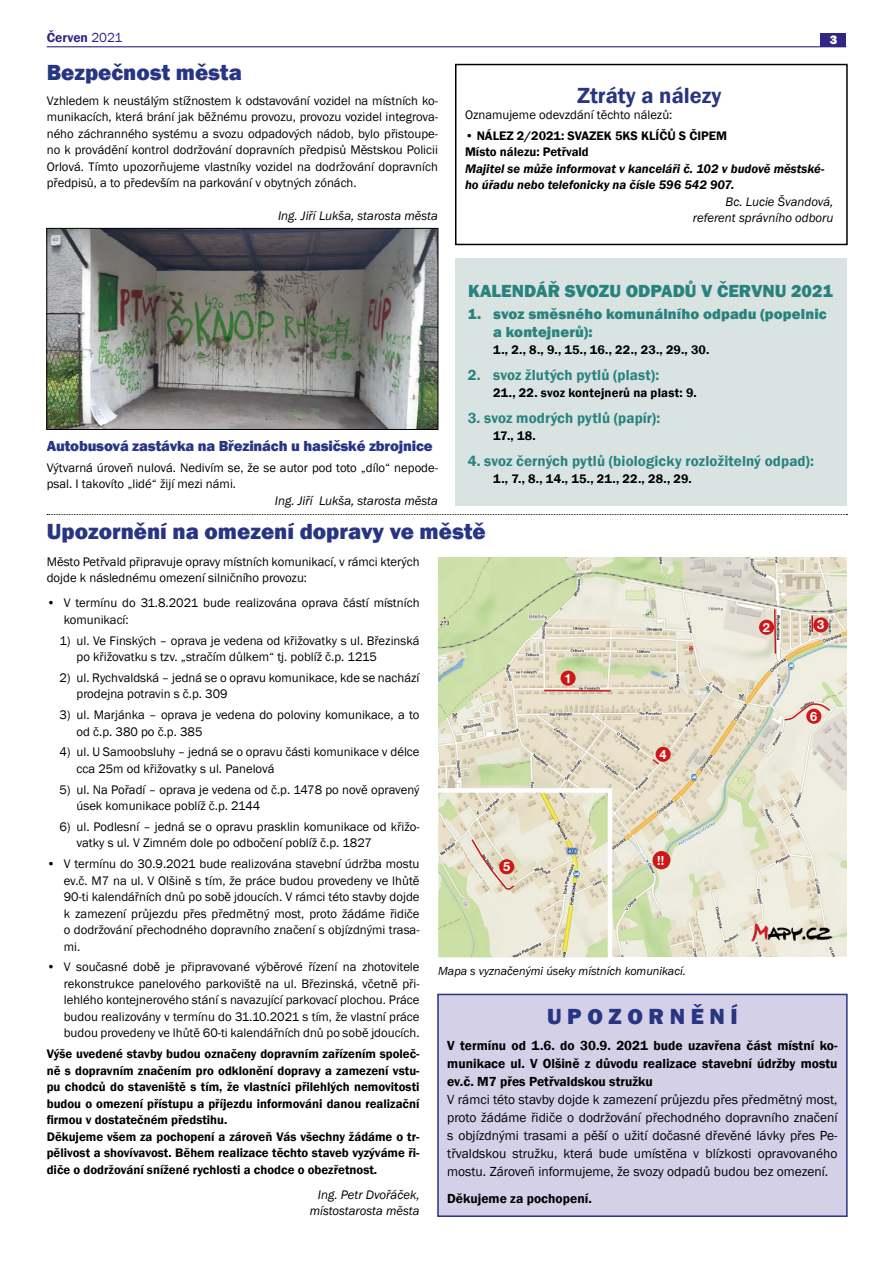
<style>
.page{position:relative;width:893px;height:1263px;background:#fff}
.page>*{position:absolute;margin:0;border:0;box-sizing:border-box;transform-origin:0 0}
.t1{font:800 22.5px "Franklin Gothic";color:#283583}
.t2{font:600 22.5px "Franklin Gothic";color:#283583}
.t3{font:800 18px "Franklin Gothic";color:#28827d}
.t4{font:600 15px "Franklin Gothic";letter-spacing:.01em;color:#28827d}
.t5{font:800 15px/18px "Franklin Gothic";letter-spacing:.01em;color:#28827d}
.t6{font:800 15px "Franklin Gothic";letter-spacing:-.01em;color:#283583}
.t7{font:13.5px/18px "Franklin Gothic";color:#000;text-align:justify}
.t8{font:600 13.5px/18px "Franklin Gothic";color:#000;text-align:justify}
.t9{font:600 13.5px "Franklin Gothic";color:#312783}
.t10{font:12.75px/16.5px "Franklin Gothic";color:#000}
.t11{font:600 12.75px/16.5px "Franklin Gothic";color:#000}
.t12{font:italic 12.75px/16.5px "Franklin Gothic";color:#000;text-align:right}
.t13{font:italic 600 12.75px/16.5px "Franklin Gothic";color:#000}
.t14{font:700 12.75px "Helvetica Neue LT Pro";color:#fff}
.t15{font:800 12.75px "Franklin Gothic";color:#fff}
.t16{font:700 12.6px "Helvetica Neue LT Pro";color:#fff}
.t17{font:italic 12px "Franklin Gothic";color:#000}
.s1{font-weight:400}
</style>
<div class="page">
<hr style="left:47px;top:46px;width:799px;height:1px;background:#312783">
<div style="left:821px;top:33px;width:25px;height:14px;background:#312783"></div>
<img style="left:49px;top:230px;width:387px;height:198px">
<div style="left:47px;top:228px;width:391px;height:202px;border:1px solid #000"></div>
<div style="left:455px;top:258px;width:391px;height:248px;background:#d8e3e2"></div>
<div style="left:455px;top:64px;width:393px;height:181px;border:2px solid #000"></div>
<svg style="left:47px;top:514px;width:800px;height:1px"></svg>
<img style="left:439px;top:558px;width:407px;height:399px">
<hr style="left:544px;top:690px;width:67px;height:2px;background:#cd1719">
<svg style="left:651px;top:757px;width:10px;height:9px"></svg>
<svg style="left:773px;top:608px;width:4px;height:47px"></svg>
<svg style="left:811px;top:616px;width:2px;height:16px"></svg>
<div style="left:560px;top:671px;width:16px;height:15px;background:#cd1719;border-radius:50%"></div>
<div style="left:656px;top:747px;width:15px;height:15px;background:#cd1719;border-radius:50%"></div>
<div style="left:652px;top:851px;width:18px;height:18px;background:#cd1719;border-radius:50%"></div>
<svg style="left:806px;top:709px;width:15px;height:15px"></svg>
<div style="left:759px;top:620px;width:15px;height:15px;background:#cd1719;border-radius:50%"></div>
<div style="left:813px;top:617px;width:15px;height:15px;background:#cd1719;border-radius:50%"></div>
<img style="left:439px;top:793px;width:168px;height:164px">
<div style="left:434px;top:788px;width:178px;height:174px;border:4px solid #fff"></div>
<svg style="left:470px;top:838px;width:46px;height:53px;background:#e4d7c6"></svg>
<div style="left:499px;top:859px;width:15px;height:15px;background:#cd1719;border-radius:50%"></div>
<svg style="left:783px;top:702px;width:48px;height:19px"></svg>
<img style="left:746px;top:920px;width:91px;height:26px">
<div style="left:438px;top:994px;width:409px;height:222px;background:#d3d0e7"></div>
<div style="left:437px;top:994px;width:411px;height:223px;border:2px solid #283583"></div>
<p class="t9" style="left:47px;top:29px;width:77px">Červen <span class="s1">2021</span></p>
<p class="t15" style="left:830px;top:32px;width:9px">3</p>
<h1 class="t1" style="left:47px;top:57px;width:197px">Bezpečnost města</h1>
<p class="t10" style="left:47px;top:92px;width:393px;text-align:justify">Vzhledem k neustálým stížnostem k odstavování vozidel na místních ko&shy;munikacích, která brání jak běžnému provozu, provozu vozidel integrova&shy;ného záchranného systému a svozu odpadových nádob, bylo přistoupe&shy;no k provádění kontrol dodržování dopravních předpisů Městskou Policii Orlová. Tímto upozorňujeme vlastníky vozidel na dodržování dopravních předpisů, a to především na parkování v obytných zónách.</p>
<p class="t12" style="left:278px;top:208px;width:161px">Ing. Jiří Lukša, starosta města</p>
<h1 class="t2" style="left:577px;top:81px;width:146px">Ztráty a nálezy</h1>
<p class="t10" style="left:465px;top:107px;width:209px">Oznamujeme odevzdání těchto nálezů:</p>
<p class="t11" style="left:465px;top:127px;width:264px">• NÁLEZ 2/2021: SVAZEK 5KS KLÍČŮ S ČIPEM<br>Místo nálezu: Petřvald</p>
<p class="t13" style="left:465px;top:160px;width:361px">Majitel se může informovat v kanceláři č. 102 v budově městské&shy;ho úřadu nebo telefonicky na čísle 596 542 907.</p>
<p class="t12" style="left:693px;top:193px;width:142px">Bc. Lucie Švandová, referent správního odboru</p>
<h2 class="t3" style="left:468px;top:279px;width:366px">KALENDÁŘ SVOZU ODPADŮ V ČERVNU 2021</h2>
<p class="t5" style="left:493px;top:305px;width:335px;text-indent:-26px">1. svoz směsného komunálního odpadu (popelnic a kontejnerů):</p>
<p class="t11" style="left:493px;top:341px;width:218px">1., 2., 8., 9., 15., 16., 22., 23., 29., 30.</p>
<p class="t4" style="left:468px;top:366px;width:193px">2. svoz žlutých pytlů (plast):</p>
<p class="t11" style="left:493px;top:384px;width:205px">21., 22. svoz kontejnerů na plast: 9.</p>
<p class="t4" style="left:468px;top:409px;width:194px">3. svoz modrých pytlů (papír):</p>
<p class="t11" style="left:493px;top:427px;width:44px">17., 18.</p>
<p class="t4" style="left:468px;top:452px;width:348px">4. svoz černých pytlů (biologicky rozložitelný odpad):</p>
<p class="t11" style="left:493px;top:470px;width:200px">1., 7., 8., 14., 15., 21., 22., 28., 29.</p>
<p class="t6" style="left:47px;top:436px;width:387px">Autobusová zastávka na Březinách u hasičské zbrojnice</p>
<p class="t10" style="left:47px;top:460px;width:393px">Výtvarná úroveň nulová. Nedivím se, že se autor pod toto „dílo“ nepode&shy;psal. I takovíto „lidé“ žijí mezi námi.</p>
<p class="t12" style="left:275px;top:493px;width:165px">Ing. Jiří Lukša, starosta města</p>
<h1 class="t1" style="left:47px;top:517px;width:440px">Upozornění na omezení dopravy ve městě</h1>
<p class="t10" style="left:47px;top:553px;width:374px">Město Petřvald připravuje opravy místních komunikací, v rámci kterých dojde k následnému omezení silničního provozu:</p>
<p class="t10" style="left:64px;top:595px;width:357px;text-indent:-17px">• V termínu do 31.8.2021 bude realizována oprava částí místních komunikací:</p>
<p class="t10" style="left:77px;top:632px;width:344px;text-indent:-17px">1) ul. Ve Finských – oprava je vedena od křižovatky s ul. Březinská po křižovatku s tzv. „stračím důlkem“ tj. poblíž č.p. 1215</p>
<p class="t10" style="left:77px;top:669px;width:344px;text-indent:-17px">2) ul. Rychvaldská – jedná se o opravu komunikace, kde se nachází prodejna potravin s č.p. 309</p>
<p class="t10" style="left:77px;top:707px;width:344px;text-indent:-17px">3) ul. Marjánka – oprava je vedena do poloviny komunikace, a to od č.p. 380 po č.p. 385</p>
<p class="t10" style="left:77px;top:744px;width:345px;text-indent:-17px">4) ul. U Samoobsluhy – jedná se o opravu části komunikace v délce cca 25m od křižovatky s ul. Panelová</p>
<p class="t10" style="left:77px;top:781px;width:345px;text-indent:-17px">5) ul. Na Pořadí – oprava je vedena od č.p. 1478 po nově opravený úsek komunikace poblíž č.p. 2144</p>
<p class="t10" style="left:77px;top:818px;width:344px;text-indent:-17px">6) ul. Podlesní – jedná se o opravu prasklin komunikace od křižo&shy;vatky s ul. V Zimném dole po odbočení poblíž č.p. 1827</p>
<p class="t10" style="left:64px;top:856px;width:357px;text-align:justify;text-indent:-17px">• V termínu do 30.9.2021 bude realizována stavební údržba mostu ev.č. M7 na ul. V Olšině s tím, že práce budou provedeny ve lhůtě 90-ti kalendářních dnů po sobě jdoucích. V rámci této stavby dojde k zamezení průjezdu přes předmětný most, proto žádáme řidiče o dodržování přechodného dopravního značení s objízdnými trasa&shy;mi.</p>
<p class="t10" style="left:64px;top:959px;width:357px;text-align:justify;text-indent:-17px">• V současné době je připravované výběrové řízení na zhotovitele rekonstrukce panelového parkoviště na ul. Březinská, včetně při&shy;lehlého kontejnerového stání s navazující parkovací plochou. Práce budou realizovány v termínu do 31.10.2021 s tím, že vlastní práce budou provedeny ve lhůtě 60-ti kalendářních dnů po sobě jdoucích.</p>
<p class="t11" style="left:47px;top:1046px;width:374px">Výše uvedené stavby budou označeny dopravním zařízením společ&shy;ně s dopravním značením pro odklonění dopravy a zamezení vstu&shy;pu chodců do staveniště s tím, že vlastníci přilehlých nemovitosti budou o omezení přístupu a příjezdu informováni danou realizační firmou v dostatečném předstihu.<br>Děkujeme všem za pochopení a zároveň Vás všechny žádáme o tr&shy;pělivost a shovívavost. Během realizace těchto staveb vyzýváme ři&shy;diče o dodržování snížené rychlosti a chodce o obezřetnost.</p>
<p class="t12" style="left:310px;top:1186px;width:111px">Ing. Petr Dvořáček, místostarosta města</p>
<p class="t14" style="left:564px;top:670px;width:9px">1</p>
<p class="t14" style="left:503px;top:859px;width:9px">5</p>
<p class="t14" style="left:659px;top:746px;width:9px">4</p>
<p class="t16" style="left:657px;top:852px;width:9px">!!</p>
<p class="t17" style="left:438px;top:963px;width:249px">Mapa s vyznačenými úseky místních komunikací.</p>
<p class="t14" style="left:763px;top:619px;width:9px">2</p>
<p class="t14" style="left:817px;top:617px;width:9px">3</p>
<p class="t14" style="left:810px;top:708px;width:9px">6</p>
<h1 class="t1" style="left:547px;top:1001px;width:192px">UP OZOR N Ě N Í</h1>
<p class="t8" style="left:447px;top:1037px;width:392px">V termínu od 1.6. do 30.9. 2021 bude uzavřena část místní ko&shy;munikace ul. V Olšině z důvodu realizace stavební údržby mostu ev.č. M7 přes Petřvaldskou stružku</p>
<p class="t7" style="left:447px;top:1091px;width:392px">V rámci této stavby dojde k zamezení průjezdu přes předmětný most, proto žádáme řidiče o dodržování přechodného dopravního značení s objízdnými trasami a pěší o užití dočasné dřevěné lávky přes Pe&shy;třvaldskou stružku, která bude umístěna v blízkosti opravovaného mostu. Zároveň informujeme, že svozy odpadů budou bez omezení.</p>
<p class="t8" style="left:447px;top:1189px;width:146px">Děkujeme za pochopení.</p>
</div>
